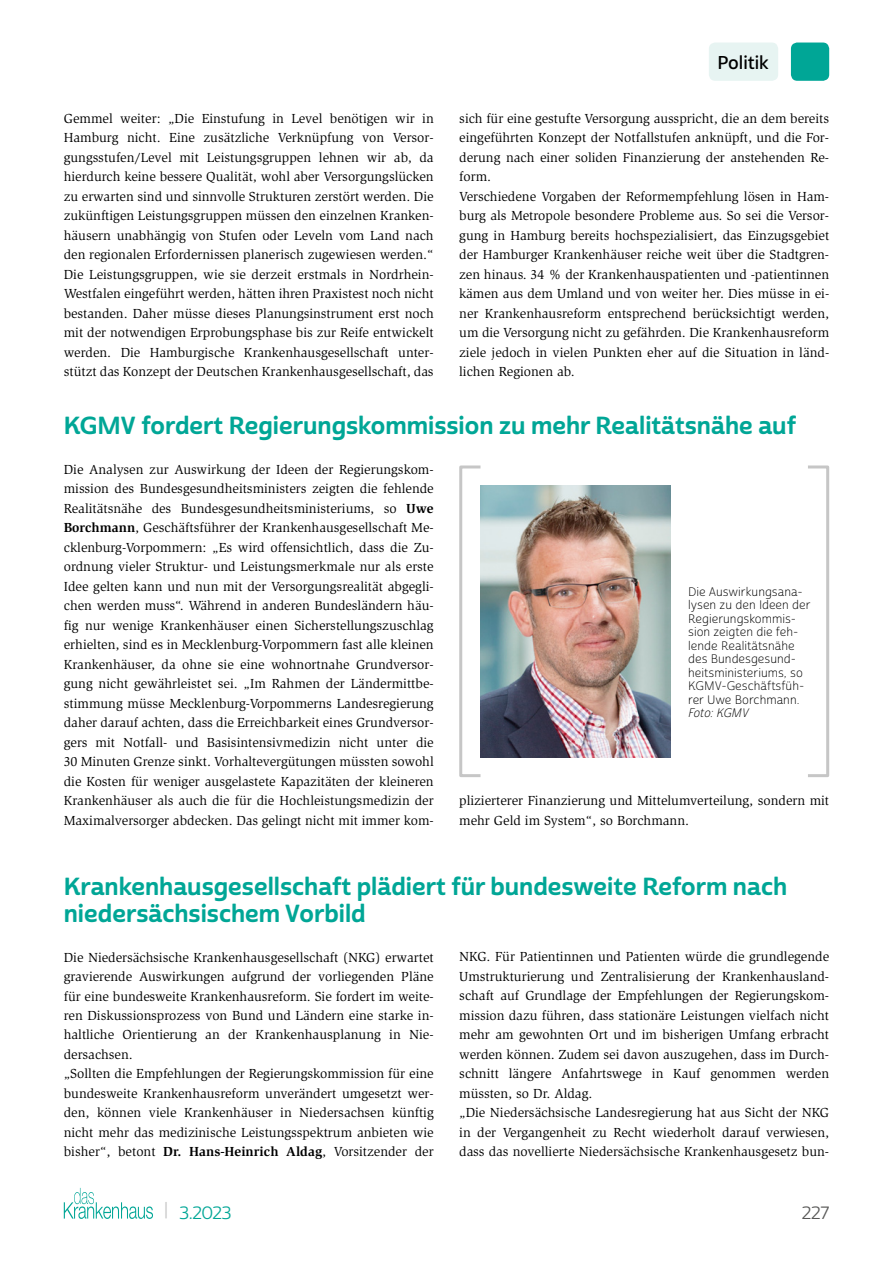
<style>
.page{position:relative;width:893px;height:1263px;background:#fff}
.page>*{position:absolute;margin:0;border:0;box-sizing:border-box;transform-origin:0 0}
.t1{font:24px/27px "Cabrito Sans Nor Bol";color:#00a696}
.t2{font:18px "Cabrito Sans Nor Dem";letter-spacing:-.005em;color:#000}
.t3{font:17.25px "Cabrito Sans Nor Reg";color:#00a696}
.t4{font:17.25px "Cabrito Sans Nor Reg";color:#575756}
.t5{font:13.5px/19.5px "Slimbach Std";color:#000}
.t6{font:12px/13.5px "Cabrito Sans Nor Lig";color:#000}
.t7{font:12px "Cabrito Sans Nor Lig It";letter-spacing:-.005em;color:#000}
.s1{font-weight:700}
.s2{font-size:18.9px;color:#c6c6c6}
</style>
<div class="page">
<svg style="left:64px;top:1188px;width:89px;height:31px"></svg>
<div style="left:791px;top:43px;width:38px;height:38px;background:#00a696;border-radius:6px"></div>
<div style="left:709px;top:43px;width:69px;height:38px;background:#e7f4f2;border-radius:6px"></div>
<div style="left:459px;top:465px;width:23px;height:312px;border:3px solid #c6c6c6"></div>
<div style="left:806px;top:465px;width:23px;height:312px;border:3px solid #c6c6c6"></div>
<img style="left:480px;top:485px;width:190px;height:272px">
<h2 class="t2" style="left:717px;top:51px;width:53px">Politik</h2>
<p class="t5" style="left:64px;top:109px;width:371px;text-align:justify">Gemmel weiter: „Die Einstufung in Level benötigen wir in Hamburg nicht. Eine zusätzliche Verknüpfung von Versor&shy;gungsstufen/Level mit Leistungsgruppen lehnen wir ab, da hierdurch keine bessere Qualität, wohl aber Versorgungslücken zu erwarten sind und sinnvolle Strukturen zerstört werden. Die zukünftigen Leistungsgruppen müssen den einzelnen Kranken&shy;häusern unabhängig von Stufen oder Leveln vom Land nach den regionalen Erfordernissen planerisch zugewiesen werden.“ Die Leistungsgruppen, wie sie derzeit erstmals in Nordrhein-Westfalen eingeführt werden, hätten ihren Praxistest noch nicht bestanden. Daher müsse dieses Planungsinstrument erst noch mit der notwendigen Erprobungsphase bis zur Reife entwickelt werden. Die Hamburgische Krankenhausgesellschaft unter&shy;stützt das Konzept der Deutschen Krankenhausgesellschaft, das</p>
<p class="t5" style="left:459px;top:109px;width:371px">sich für eine gestufte Versorgung ausspricht, die an dem bereits eingeführten Konzept der Notfallstufen anknüpft, und die For&shy;derung nach einer soliden Finanzierung der anstehenden Re&shy;form.<br>Verschiedene Vorgaben der Reformempfehlung lösen in Ham&shy;burg als Metropole besondere Probleme aus. So sei die Versor&shy;gung in Hamburg bereits hochspezialisiert, das Einzugsgebiet der Hamburger Krankenhäuser reiche weit über die Stadtgren&shy;zen hinaus. 34 % der Krankenhauspatienten und -patientinnen kämen aus dem Umland und von weiter her. Dies müsse in ei&shy;ner Krankenhausreform entsprechend berücksichtigt werden, um die Versorgung nicht zu gefährden. Die Krankenhausreform ziele jedoch in vielen Punkten eher auf die Situation in länd&shy;lichen Regionen ab.</p>
<h1 class="t1" style="left:64px;top:412px;width:734px">KGMV fordert Regierungskommission zu mehr Realitätsnähe auf</h1>
<p class="t5" style="left:64px;top:460px;width:371px;text-align:justify">Die Analysen zur Auswirkung der Ideen der Regierungskom&shy;mission des Bundesgesundheitsministers zeigten die fehlende Realitätsnähe des Bundesgesundheitsministeriums, so <span class="s1">Uwe Borchmann</span>, Geschäftsführer der Krankenhausgesellschaft Me&shy;cklenburg-Vorpommern: „Es wird offensichtlich, dass die Zu&shy;ordnung vieler Struktur- und Leistungsmerkmale nur als erste Idee gelten kann und nun mit der Versorgungsrealität abgegli&shy;chen werden muss“. Während in anderen Bundesländern häu&shy;fig nur wenige Krankenhäuser einen Sicherstellungszuschlag erhielten, sind es in Mecklenburg-Vorpommern fast alle kleinen Krankenhäuser, da ohne sie eine wohnortnahe Grundversor&shy;gung nicht gewährleistet sei. „Im Rahmen der Ländermittbe&shy;stimmung müsse Mecklenburg-Vorpommerns Landesregierung daher darauf achten, dass die Erreichbarkeit eines Grundversor&shy;gers mit Notfall- und Basisintensivmedizin nicht unter die 30 Minuten Grenze sinkt. Vorhaltevergütungen müssten sowohl die Kosten für weniger ausgelastete Kapazitäten der kleineren Krankenhäuser als auch die für die Hochleistungsmedizin der Maximalversorger abdecken. Das gelingt nicht mit immer kom-</p>
<p class="t6" style="left:688px;top:585px;width:124px">Die Auswirkungsana&shy;lysen zu den Ideen der<br>Regierungskommis&shy;sion zeigten die feh&shy;lende Realitätsnähe des Bundesgesund&shy;heitsministeriums, so<br>KGMV- Geschäftsfüh&shy;rer Uwe Borchmann.</p>
<p class="t7" style="left:688px;top:706px;width:62px">Foto: KGMV</p>
<p class="t5" style="left:459px;top:791px;width:371px">plizierterer Finanzierung und Mittelumverteilung, sondern mit mehr Geld im System“, so Borchmann.</p>
<h1 class="t1" style="left:64px;top:873px;width:725px">Krankenhausgesellschaft plädiert für bundesweite Reform nach niedersächsischem Vorbild</h1>
<p class="t5" style="left:64px;top:947px;width:371px">Die Niedersächsische Krankenhausgesellschaft (NKG) erwartet gravierende Auswirkungen aufgrund der vorliegenden Pläne für eine bundesweite Krankenhausreform. Sie fordert im weite&shy;ren Diskussionsprozess von Bund und Ländern eine starke in&shy;haltliche Orientierung an der Krankenhausplanung in Nie&shy;dersachsen.<br>„Sollten die Empfehlungen der Regierungskommission für eine bundesweite Krankenhausreform unverändert umgesetzt wer&shy;den, können viele Krankenhäuser in Niedersachsen künftig nicht mehr das medizinische Leistungsspektrum anbieten wie bisher“, betont <span class="s1">Dr. Hans-Heinrich Aldag</span>, Vorsitzender der</p>
<p class="t5" style="left:459px;top:947px;width:371px">NKG. Für Patientinnen und Patienten würde die grundlegende Umstrukturierung und Zentralisierung der Krankenhausland&shy;schaft auf Grundlage der Empfehlungen der Regierungskom&shy;mission dazu führen, dass stationäre Leistungen vielfach nicht mehr am gewohnten Ort und im bisherigen Umfang erbracht werden können. Zudem sei davon auszugehen, dass im Durch&shy;schnitt längere Anfahrtswege in Kauf genommen werden müssten, so Dr. Aldag.<br>„Die Niedersächsische Landesregierung hat aus Sicht der NKG in der Vergangenheit zu Recht wiederholt darauf verwiesen, dass das novellierte Niedersächsische Krankenhausgesetz bun-</p>
<p class="t3" style="left:164px;top:1202px;width:68px"><span class="s2">|</span> 3.2023</p>
<p class="t4" style="left:802px;top:1202px;width:29px">227</p>
</div>
